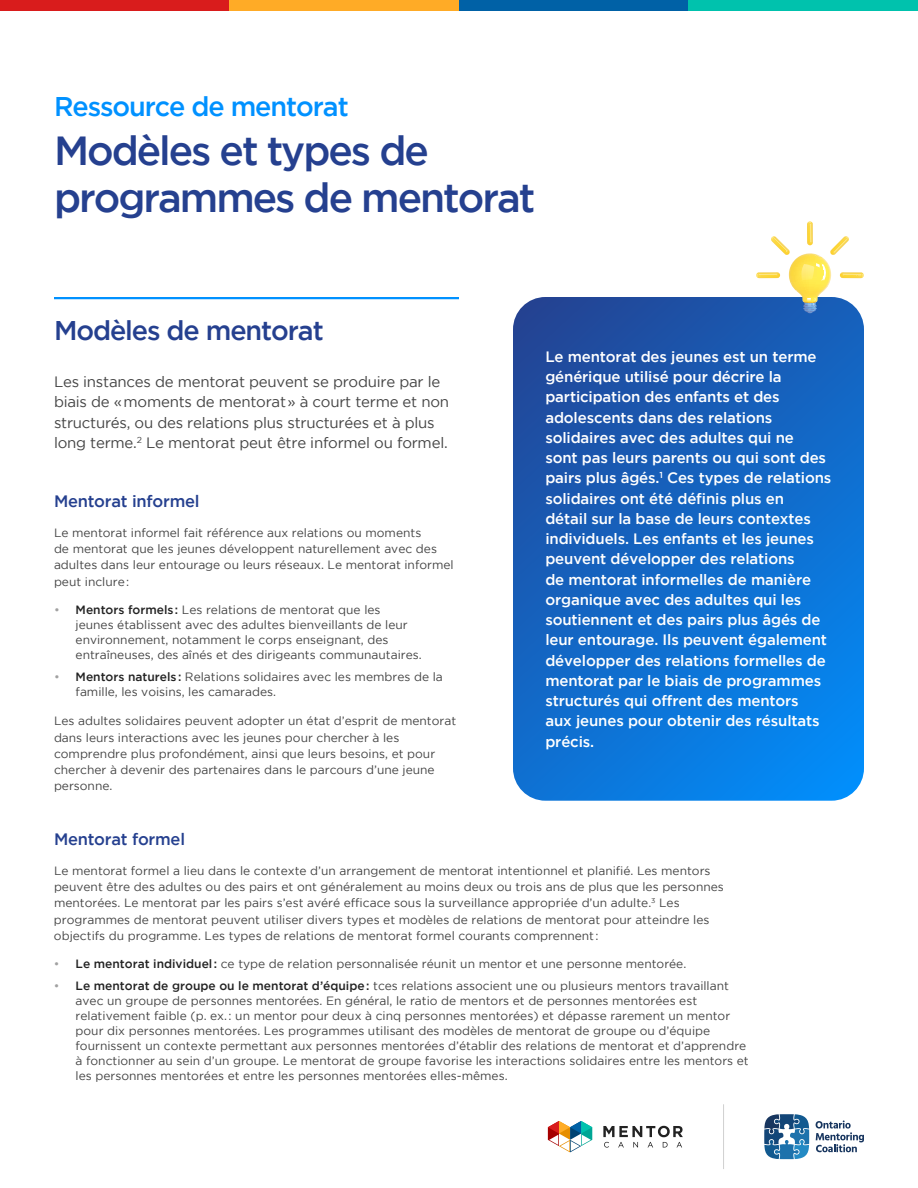
<style>
.page{position:relative;width:918px;height:1188px;background:#fff}
.page>*{position:absolute;margin:0;border:0;box-sizing:border-box;transform-origin:0 0}
.t1{font:500 40.5px/46.5px "Gotham";letter-spacing:-.05em;color:#25408f}
.t2{font:500 27px "Gotham";letter-spacing:-.04em;color:#0091ff}
.t3{font:500 27px "Gotham";letter-spacing:-.04em;color:#25408f}
.t4{font:500 16.5px "Gotham";letter-spacing:-.015em;color:#25408f}
.t5{font:500 15px/20.2px "Gotham";letter-spacing:-.01em;color:#fff}
.t6{font:15px/20.2px "Gotham";letter-spacing:-.015em;color:#444}
.t7{font:12px/16.2px "Gotham";color:#444}
.s1{color:#a1a1a1}
.s2{font-weight:500;color:#222}
</style>
<div class="page">
<hr style="left:54px;top:297px;width:405px;height:2px;background:#0091ff">
<svg style="left:513px;top:297px;width:351px;height:504px;background:#1368c6"></svg>
<svg style="left:756px;top:221px;width:108px;height:92px"></svg>
<svg style="left:548px;top:1121px;width:44px;height:31px"></svg>
<svg style="left:603px;top:1126px;width:80px;height:22px"></svg>
<svg style="left:764px;top:1114px;width:45px;height:45px;background:#5688af"></svg>
<svg style="left:816px;top:1120px;width:48px;height:32px"></svg>
<hr style="left:723px;top:1104px;width:1px;height:65px;background:#d0d0d0">
<div style="left:0;top:0;width:230px;height:11px;background:#d91c1c"></div>
<div style="left:459px;top:0;width:229px;height:11px;background:#0061a6"></div>
<div style="left:230px;top:0;width:229px;height:11px;background:#ffab26"></div>
<div style="left:688px;top:0;width:230px;height:11px;background:#00c2ad"></div>
<h2 class="t2" style="left:54px;top:91px;width:296px">Ressource de mentorat</h2>
<h1 class="t1" style="left:54px;top:127px;width:483px">Modèles et types de programmes de mentorat</h1>
<h2 class="t3" style="left:54px;top:315px;width:271px">Modèles de mentorat</h2>
<p class="t6" style="left:54px;top:371px;width:397px">Les instances de mentorat peuvent se produire par le biais de «moments de mentorat» à court terme et non structurés, ou des relations plus structurées et à plus long terme.<sup>2</sup> Le mentorat peut être informel ou formel.</p>
<h3 class="t4" style="left:54px;top:492px;width:147px">Mentorat informel</h3>
<p class="t7" style="left:54px;top:524px;width:401px">Le mentorat informel fait référence aux relations ou moments<br>de mentorat que les jeunes développent naturellement avec des adultes dans leur entourage ou leurs réseaux. Le mentorat informel peut inclure:</p>
<p class="t7" style="left:76px;top:602px;width:348px;line-height:15px;text-indent:-22px"><span class="s1">•</span> <span class="s2">Mentors formels:</span> Les relations de mentorat que les<br>jeunes établissent avec des adultes bienveillants de leur environnement, notamment le corps enseignant, des entraîneuses, des aînés et des dirigeants communautaires.</p>
<p class="t7" style="left:76px;top:669px;width:369px;line-height:15px;text-indent:-22px"><span class="s1">•</span> <span class="s2">Mentors naturels:</span> Relations solidaires avec les membres de la famille, les voisins, les camarades.</p>
<p class="t7" style="left:54px;top:713px;width:404px">Les adultes solidaires peuvent adopter un état d’esprit de mentorat dans leurs interactions avec les jeunes pour chercher à les comprendre plus profondément, ainsi que leurs besoins, et pour chercher à devenir des partenaires dans le parcours d’une jeune personne.</p>
<p class="t5" style="left:545px;top:346px;width:287px">Le mentorat des jeunes est un terme générique utilisé pour décrire la participation des enfants et des adolescents dans des relations solidaires avec des adultes qui ne<br>sont pas leurs parents ou qui sont des pairs plus âgés.<sup>1</sup> Ces types de relations solidaires ont été définis plus en<br>détail sur la base de leurs contextes individuels. Les enfants et les jeunes peuvent développer des relations<br>de mentorat informelles de manière organique avec des adultes qui les soutiennent et des pairs plus âgés de leur entourage. Ils peuvent également développer des relations formelles de mentorat par le biais de programmes structurés qui offrent des mentors<br>aux jeunes pour obtenir des résultats précis.</p>
<h3 class="t4" style="left:54px;top:830px;width:133px">Mentorat formel</h3>
<p class="t7" style="left:54px;top:862px;width:671px">Le mentorat formel a lieu dans le contexte d’un arrangement de mentorat intentionnel et planifié. Les mentors peuvent être des adultes ou des pairs et ont généralement au moins deux ou trois ans de plus que les personnes mentorées. Le mentorat par les pairs s’est avéré efficace sous la surveillance appropriée d’un adulte.<sup>3</sup> Les programmes de mentorat peuvent utiliser divers types et modèles de relations de mentorat pour atteindre les objectifs du programme. Les types de relations de mentorat formel courants comprennent :</p>
<p class="t7" style="left:54px;top:956px;width:634px"><span class="s1">•</span> <span class="s2">Le mentorat individuel:</span> ce type de relation personnalisée réunit un mentor et une personne mentorée.</p>
<p class="t7" style="left:76px;top:978px;width:675px;line-height:15px;text-indent:-22px"><span class="s1">•</span> <span class="s2">Le mentorat de groupe ou le mentorat d’équipe:</span> tces relations associent une ou plusieurs mentors travaillant avec un groupe de personnes mentorées. En général, le ratio de mentors et de personnes mentorées est relativement faible (p. ex.: un mentor pour deux à cinq personnes mentorées) et dépasse rarement un mentor pour dix personnes mentorées. Les programmes utilisant des modèles de mentorat de groupe ou d’équipe fournissent un contexte permettant aux personnes mentorées d’établir des relations de mentorat et d’apprendre à fonctionner au sein d’un groupe. Le mentorat de groupe favorise les interactions solidaires entre les mentors et les personnes mentorées et entre les personnes mentorées elles-mêmes.</p>
</div>
